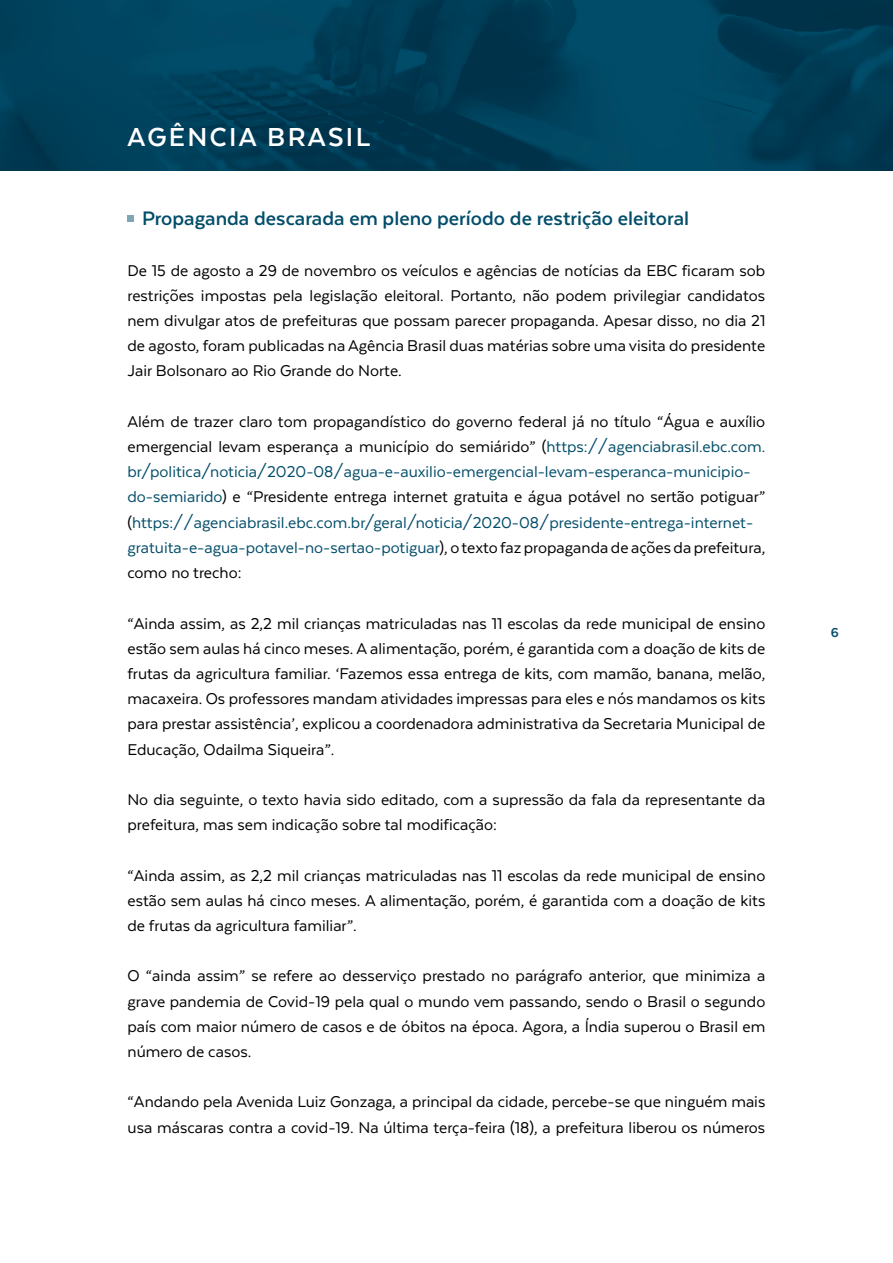
<style>
.page{position:relative;width:893px;height:1263px;background:#fff}
.page>*{position:absolute;margin:0;border:0;box-sizing:border-box;transform-origin:0 0}
.t1{font:700 30px "Texta";letter-spacing:.08em;color:#fff}
.t2{font:700 22.5px "Texta";color:#024d69}
.t3{font:18px/25.2px "Texta";color:#000;text-align:justify}
.t4{font:18px/25.2px "Texta";color:#024d69}
.t5{font:700 15px "Texta";color:#024d69}
.s1{color:#000}
</style>
<div class="page">
<img style="left:0;top:0;width:893px;height:171px">
<svg style="left:128px;top:215px;width:6px;height:6px"></svg>
<h1 class="t1" style="left:128px;top:121px;width:245px">AGÊNCIA BRASIL</h1>
<p class="t2" style="left:142px;top:207px;width:549px">Propaganda descarada em pleno período de restrição eleitoral</p>
<p class="t3" style="left:127px;top:257px;width:639px">De 15 de agosto a 29 de novembro os veículos e agências de notícias da EBC ficaram sob restrições impostas pela legislação eleitoral. Portanto, não podem privilegiar candidatos nem divulgar atos de prefeituras que possam parecer propaganda. Apesar disso, no dia 21 de agosto, foram publicadas na Agência Brasil duas matérias sobre uma visita do presidente Jair Bolsonaro ao Rio Grande do Norte.</p>
<p class="t4" style="left:127px;top:409px;width:639px"><span class="s1">Além de trazer claro tom propagandístico do governo federal já no título “Água e auxílio emergencial levam esperança a município do semiárido” (</span>https://agenciabrasil.ebc.com. br/politica/noticia/2020-08/agua-e-auxilio-emergencial-levam-esperanca-municipio&shy;do-semiarido<span class="s1">) e “Presidente entrega internet gratuita e água potável no sertão potiguar” (</span>https://agenciabrasil.ebc.com.br/geral/noticia/2020-08/presidente-entrega-internet&shy;gratuita-e-agua-potavel-no-sertao-potiguar<span class="s1">), o texto faz propaganda de ações da prefeitura, como no trecho:</span></p>
<p class="t3" style="left:127px;top:610px;width:639px">“Ainda assim, as 2,2 mil crianças matriculadas nas 11 escolas da rede municipal de ensino estão sem aulas há cinco meses. A alimentação, porém, é garantida com a doação de kits de frutas da agricultura familiar. ‘Fazemos essa entrega de kits, com mamão, banana, melão, macaxeira. Os professores mandam atividades impressas para eles e nós mandamos os kits para prestar assistência’, explicou a coordenadora administrativa da Secretaria Municipal de Educação, Odailma Siqueira”.</p>
<p class="t3" style="left:127px;top:787px;width:639px">No dia seguinte, o texto havia sido editado, com a supressão da fala da representante da prefeitura, mas sem indicação sobre tal modificação:</p>
<p class="t3" style="left:127px;top:862px;width:639px">“Ainda assim, as 2,2 mil crianças matriculadas nas 11 escolas da rede municipal de ensino estão sem aulas há cinco meses. A alimentação, porém, é garantida com a doação de kits de frutas da agricultura familiar”.</p>
<p class="t3" style="left:127px;top:963px;width:639px">O “ainda assim” se refere ao desserviço prestado no parágrafo anterior, que minimiza a grave pandemia de Covid-19 pela qual o mundo vem passando, sendo o Brasil o segundo país com maior número de casos e de óbitos na época. Agora, a Índia superou o Brasil em número de casos.</p>
<p class="t3" style="left:128px;top:1089px;width:639px">“Andando pela Avenida Luiz Gonzaga, a principal da cidade, percebe-se que ninguém mais usa máscaras contra a covid-19. Na última terça-feira (18), a prefeitura liberou os números</p>
<p class="t5" style="left:831px;top:624px;width:10px">6</p>
</div>
